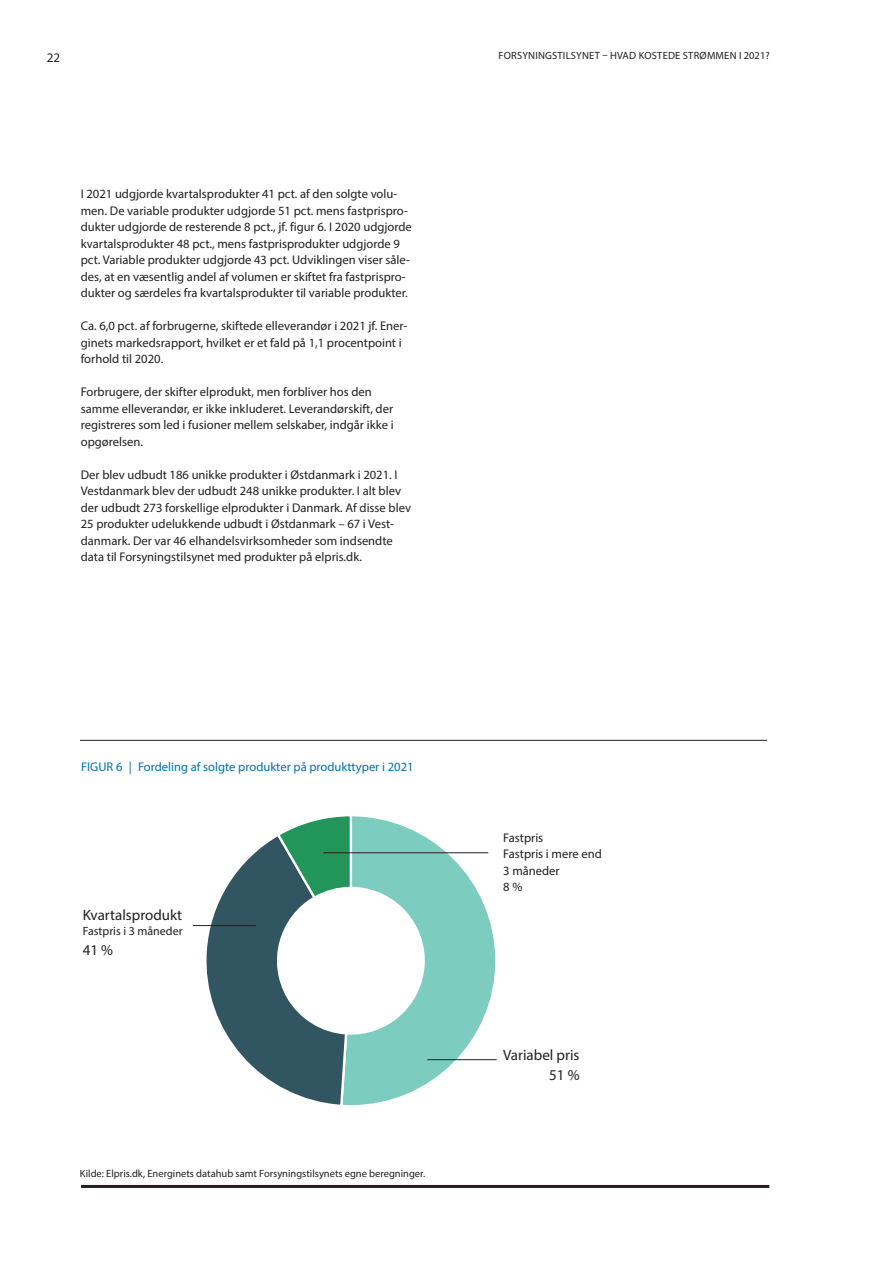
<style>
.page{position:relative;width:893px;height:1263px;background:#fff}
.page>*{position:absolute;margin:0;border:0;box-sizing:border-box;transform-origin:0 0}
.Brødtekst__10_13{font:15px/19.5px "Myriad Pro";color:#231f20;text-align:right}
.t1{font:13.05px "Myriad Pro";color:#231f20}
.Brød__8_4_11{font:12.6px/16.5px "Myriad Pro";color:#231f20}
.H3_Figuroverskrifter{font:12.6px "Myriad Pro";color:#0072b2}
.Brødtekst__10_13-2{font:12px "Myriad Pro";color:#231f20}
.Kilde{font:10.5px "Myriad Pro";color:#231f20}
.Kilde-2{font:10.5px "Myriad Pro";letter-spacing:.02em;color:#231f20}
</style>
<div class="page">
<hr style="left:80px;top:740px;width:687px;height:1px;background:#231f20">
<hr style="left:81px;top:1185px;width:688px;height:3px;background:#231f20">
<svg style="left:200px;top:816px;width:296px;height:289px"></svg>
<hr style="left:323px;top:852px;width:165px;height:1px;background:#231f20">
<hr style="left:193px;top:925px;width:63px;height:1px;background:#231f20">
<hr style="left:427px;top:1059px;width:70px;height:1px;background:#231f20">
<p class="t1" style="left:47px;top:49px;width:15px">22</p>
<p class="Kilde-2" style="left:498px;top:49px;width:273px">FORSYNINGSTILSYNET – HVAD KOSTEDE STRØMMEN I 2021?</p>
<p class="Brød__8_4_11" style="left:81px;top:185px;width:333px">I 2021 udgjorde kvartalsprodukter 41 pct. af den solgte volu&shy;men. De variable produkter udgjorde 51 pct. mens fastprispro&shy;dukter udgjorde de resterende 8 pct., jf. figur 6. I 2020 udgjorde kvartalsprodukter 48 pct., mens fastprisprodukter udgjorde 9 pct. Variable produkter udgjorde 43 pct. Udviklingen viser såle&shy;des, at en væsentlig andel af volumen er skiftet fra fastprispro&shy;dukter og særdeles fra kvartalsprodukter til variable produkter.</p>
<p class="Brød__8_4_11" style="left:81px;top:317px;width:328px">Ca. 6,0 pct. af forbrugerne, skiftede elleverandør i 2021 jf. Ener&shy;ginets markedsrapport, hvilket er et fald på 1,1 procentpoint i forhold til 2020.</p>
<p class="Brød__8_4_11" style="left:81px;top:383px;width:314px">Forbrugere, der skifter elprodukt, men forbliver hos den samme elleverandør, er ikke inkluderet. Leverandørskift, der registreres som led i fusioner mellem selskaber, indgår ikke i opgørelsen.</p>
<p class="Brød__8_4_11" style="left:81px;top:466px;width:332px">Der blev udbudt 186 unikke produkter i Østdanmark i 2021. I Vestdanmark blev der udbudt 248 unikke produkter. I alt blev der udbudt 273 forskellige elprodukter i Danmark. Af disse blev 25 produkter udelukkende udbudt i Østdanmark – 67 i Vest&shy;danmark. Der var 46 elhandelsvirksomheder som indsendte data til Forsyningstilsynet med produkter på elpris.dk.</p>
<p class="H3_Figuroverskrifter" style="left:81px;top:759px;width:334px">FIGUR 6 | Fordeling af solgte produkter på produkttyper i 2021</p>
<p class="Brødtekst__10_13" style="left:83px;top:905px;width:101px">Kvartalsprodukt</p>
<p class="Brødtekst__10_13-2" style="left:83px;top:924px;width:101px">Fastpris i 3 måneder</p>
<p class="Brødtekst__10_13" style="left:83px;top:939px;width:32px">41 %</p>
<p class="Kilde" style="left:80px;top:1167px;width:347px">Kilde: Elpris.dk, Energinets datahub samt Forsyningstilsynets egne beregninger.</p>
<p class="Brød__8_4_11" style="left:503px;top:829px;width:100px">Fastpris<br>Fastpris i mere end<br>3 måneder<br>8 %</p>
<p class="Brødtekst__10_13" style="left:503px;top:1045px;width:78px">Variabel pris<br>51 %</p>
</div>
